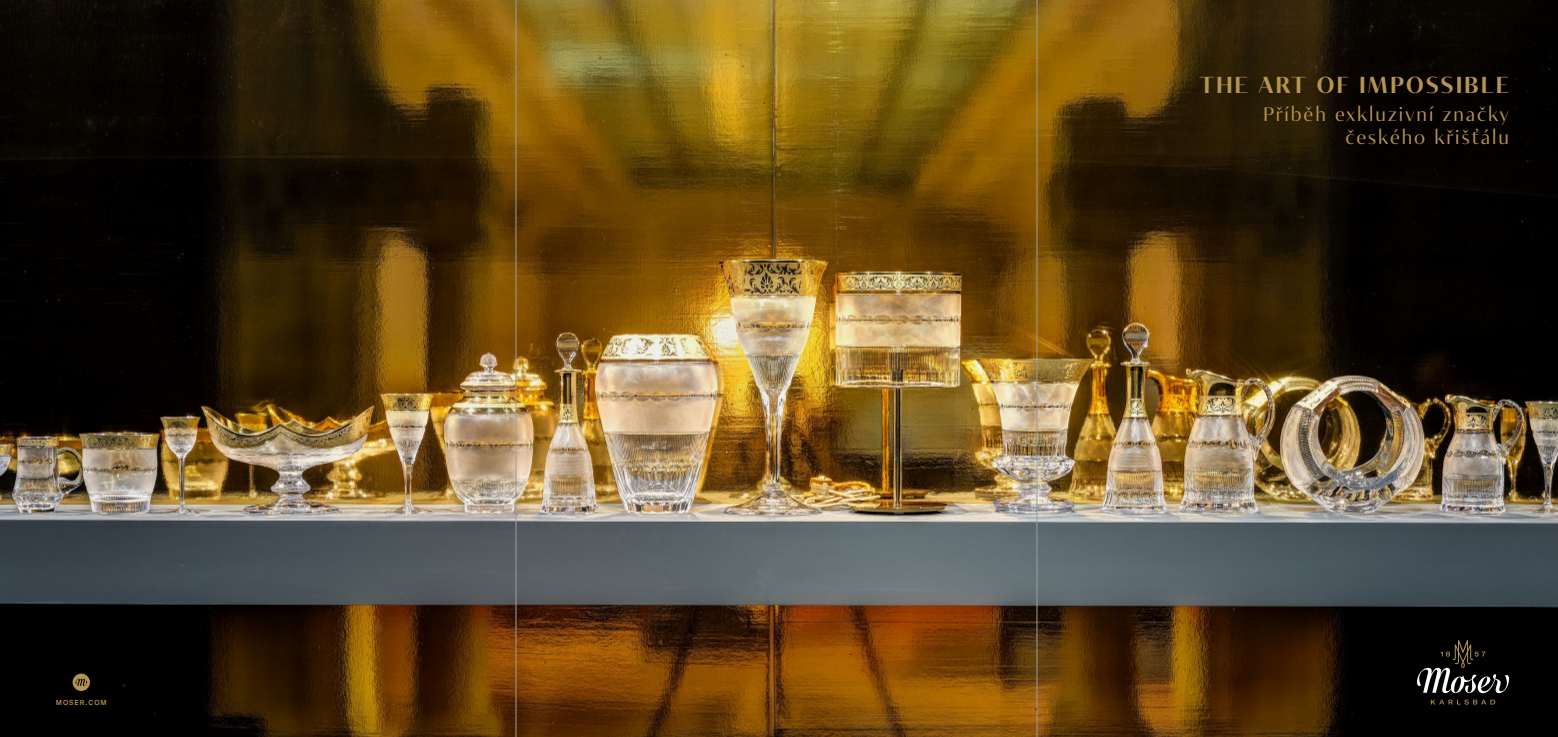
<style>
.page{position:relative;width:1558px;height:737px;background:#fff}
.page>*{position:absolute;margin:0;border:0;box-sizing:border-box;transform-origin:0 0}
.t1{font:600 22.75px "Tabac Glam G2";letter-spacing:.1em;color:#b5944f}
.t2{font:19.25px/23.1px "Tabac Glam G2";letter-spacing:.1em;color:#b5944f;text-align:right}
.t3{font:500 7px "GT America";letter-spacing:.15em;color:#b5944f}
</style>
<div class="page">
<img style="left:0;top:0;width:1558px;height:737px">
<svg style="left:1430px;top:699px;width:65px;height:5px"></svg>
<svg style="left:1416px;top:640px;width:93px;height:53px;background:#2b2927"></svg>
<svg style="left:73px;top:673px;width:17px;height:18px"></svg>
<hr style="left:516px;top:0;width:1px;height:737px;background:#9d9d9c">
<hr style="left:1037px;top:0;width:1px;height:737px;background:#9d9d9c">
<p class="t3" style="left:56px;top:698px;width:53px">MOSER.COM</p>
<p class="t1" style="left:1200px;top:70px;width:310px">THE ART OF IMPOSSIBLE</p>
<p class="t2" style="left:1263px;top:102px;width:247px">Příběh exkluzivní značky českého křišťálu</p>
</div>
